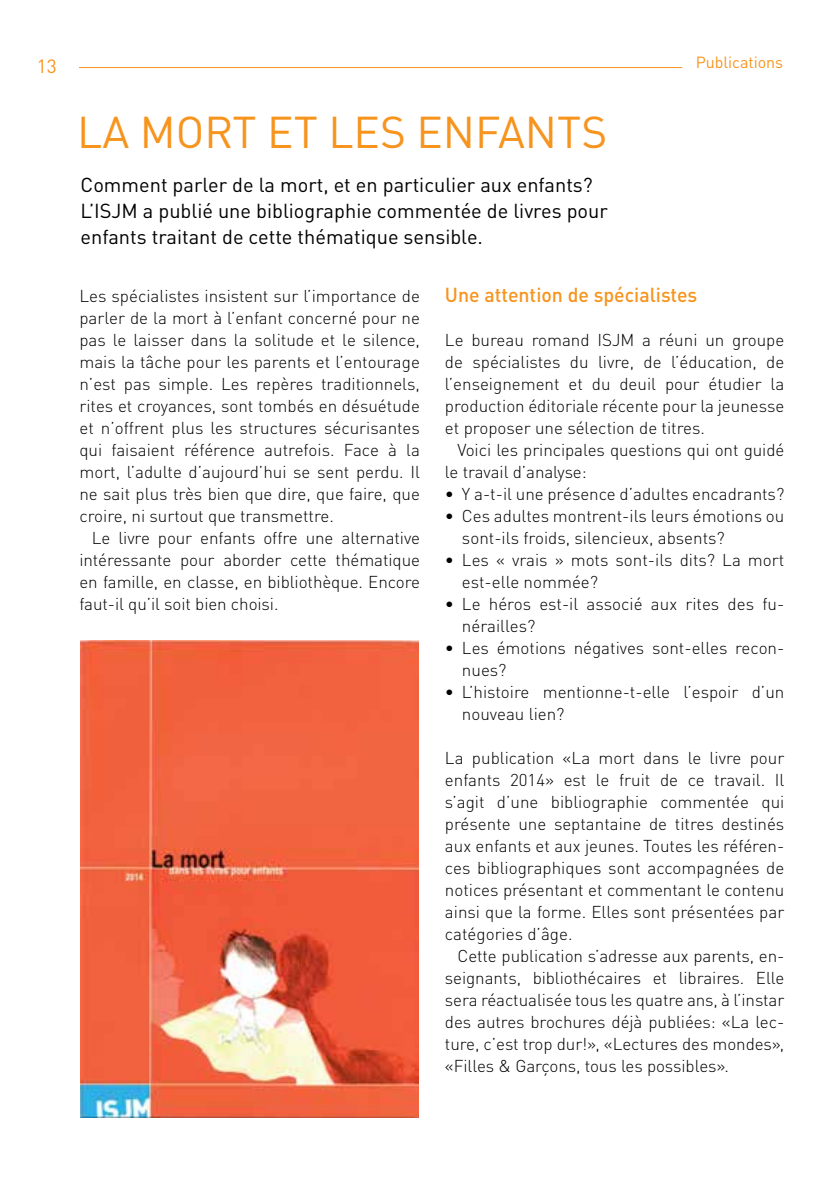
<style>
.page{position:relative;width:840px;height:1191px;background:#fff}
.page>*{position:absolute;margin:0;border:0;box-sizing:border-box;transform-origin:0 0}
.t1{font:44px "DIN Pro";color:#f7941e}
.t2{font:20px/26px "DIN Pro";color:#000}
.t3{font:500 20px "DIN Pro";color:#f7941e}
.t4{font:19px "DIN Pro";color:#f7941e}
.t5{font:300 17px/22px "DIN Pro";color:#000}
.t6{font:16px "DIN Pro";color:#f7941e}
</style>
<div class="page">
<hr style="left:79px;top:67px;width:602px;height:1px;background:#f7941e">
<img style="left:80px;top:641px;width:338px;height:476px">
<p class="t4" style="left:37px;top:51px;width:21px">13</p>
<p class="t6" style="left:695px;top:49px;width:89px">Publications</p>
<h1 class="t1" style="left:77px;top:97px;width:531px">La m ort et les enfants</h1>
<p class="t2" style="left:81px;top:170px;width:528px">Comment parler de la mort, et en particulier aux enfants?<br>L’ISJM a publié une bibliographie commentée de livres pour enfants traitant de cette thématique sensible.</p>
<p class="t5" style="left:79px;top:283px;width:342px;text-align:justify">Les spécialistes insistent sur l’importance de parler de la mort à l’enfant concerné pour ne pas le laisser dans la solitude et le silence, mais la tâche pour les parents et l’entourage n’est pas simple. Les repères traditionnels, rites et croyances, sont tombés en désuétude et n’offrent plus les structures sécurisantes qui faisaient référence autrefois. Face à la mort, l’adulte d’aujourd’hui se sent perdu. Il ne sait plus très bien que dire, que faire, que croire, ni surtout que transmettre.</p>
<p class="t5" style="left:79px;top:525px;width:342px;text-align:justify;text-indent:12px">Le livre pour enfants offre une alternative intéressante pour aborder cette thématique en famille, en classe, en bibliothèque. Encore faut-il qu’il soit bien choisi.</p>
<p class="t3" style="left:444px;top:278px;width:254px">Une attention de spécialistes</p>
<p class="t5" style="left:444px;top:327px;width:341px;text-align:justify">Le bureau romand ISJM a réuni un groupe de spécialistes du livre, de l’éducation, de l’enseignement et du deuil pour étudier la production éditoriale récente pour la jeunesse et proposer une sélection de titres.</p>
<p class="t5" style="left:444px;top:437px;width:341px;text-indent:12px">Voici les principales questions qui ont guidé le travail d’analyse:</p>
<p class="t5" style="left:444px;top:481px;width:341px">• Y a-t-il une présence d’adultes encadrants?</p>
<p class="t5" style="left:461px;top:503px;width:324px;text-indent:-17px">• Ces adultes montrent-ils leurs émotions ou sont-ils froids, silencieux, absents?</p>
<p class="t5" style="left:461px;top:547px;width:324px;text-indent:-17px">• Les « vrais » mots sont-ils dits? La mort est-elle nommée?</p>
<p class="t5" style="left:461px;top:591px;width:324px;text-indent:-17px">• Le héros est-il associé aux rites des fu&shy;nérailles?</p>
<p class="t5" style="left:461px;top:635px;width:324px;text-indent:-17px">• Les émotions négatives sont-elles recon&shy;nues?</p>
<p class="t5" style="left:461px;top:679px;width:324px;text-indent:-17px">• L’histoire mentionne-t-elle l’espoir d’un nouveau lien?</p>
<p class="t5" style="left:444px;top:745px;width:341px;text-align:justify">La publication «La mort dans le livre pour enfants 2014» est le fruit de ce travail. Il s’agit d’une bibliographie commentée qui présente une septantaine de titres destinés aux enfants et aux jeunes. Toutes les référen&shy;ces bibliographiques sont accompagnées de notices présentant et commentant le contenu ainsi que la forme. Elles sont présentées par catégories d’âge.</p>
<p class="t5" style="left:444px;top:943px;width:341px;text-align:justify;text-indent:12px">Cette publication s’adresse aux parents, en&shy;seignants, bibliothécaires et libraires. Elle sera réactualisée tous les quatre ans, à l’instar des autres brochures déjà publiées: «La lec&shy;ture, c’est trop dur!», «Lectures des mondes», «Filles &amp; Garçons, tous les possibles».</p>
</div>
